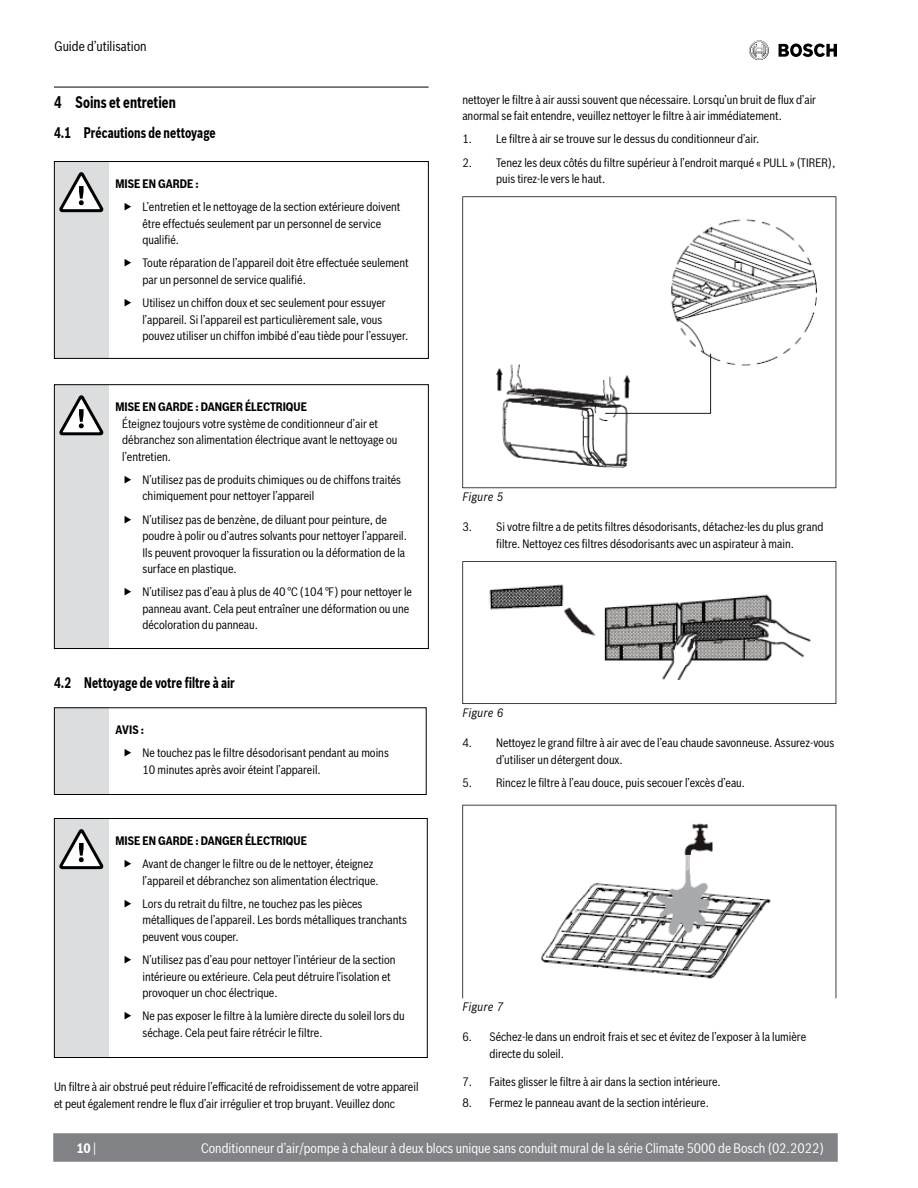
<style>
.page{position:relative;width:918px;height:1188px;background:#fff}
.page>*{position:absolute;margin:0;border:0;box-sizing:border-box;transform-origin:0 0}
.t1{font:700 16.5px "Bosch Sans Cond";color:#000;scale:.85 1}
.t2{font:700 15px "Bosch Sans Cond";letter-spacing:.005em;color:#000;scale:.85 1}
.t3{font:13.5px "Bosch Sans Cond";color:#fff}
.t4{font:13.5px "Bosch Sans Cond";color:#000}
.t5{font:700 13.5px "Bosch Sans Cond";color:#fff}
.t6{font:12px/16.5px "Bosch Sans Cond";color:#000}
.t7{font:700 12px "Bosch Sans Cond";color:#000}
.t8{font:italic 12px "Bosch Sans";letter-spacing:-.005em;color:#000;scale:.9 1}
.s1{font-weight:400}
</style>
<div class="page">
<svg style="left:749px;top:40px;width:20px;height:20px"></svg>
<svg style="left:779px;top:44px;width:58px;height:13px"></svg>
<div style="left:54px;top:1134px;width:783px;height:27px;background:#808285"></div>
<div style="left:53px;top:1133px;width:785px;height:29px;border:2px solid #808285"></div>
<hr style="left:54px;top:87px;width:375px;height:1px;background:#000">
<div style="left:55px;top:161px;width:54px;height:198px;background:#dcddde"></div>
<svg style="left:59px;top:172px;width:44px;height:40px"></svg>
<div style="left:54px;top:161px;width:375px;height:198px;border:1px solid #000"></div>
<div style="left:55px;top:385px;width:54px;height:263px;background:#dcddde"></div>
<svg style="left:59px;top:395px;width:44px;height:40px"></svg>
<div style="left:54px;top:384px;width:375px;height:265px;border:1px solid #000"></div>
<div style="left:55px;top:708px;width:53px;height:87px;background:#dcddde"></div>
<div style="left:54px;top:707px;width:373px;height:88px;border:1px solid #000"></div>
<div style="left:55px;top:818px;width:54px;height:239px;background:#dcddde"></div>
<svg style="left:59px;top:829px;width:44px;height:40px"></svg>
<div style="left:54px;top:818px;width:374px;height:240px;border:1px solid #000"></div>
<svg style="left:462px;top:196px;width:374px;height:292px"></svg>
<img style="left:482px;top:211px;width:335px;height:260px">
<div style="left:490px;top:293px;width:176px;height:53px;background:#fff"></div>
<svg style="left:462px;top:561px;width:374px;height:143px"></svg>
<img style="left:484px;top:566px;width:330px;height:114px">
<svg style="left:462px;top:805px;width:374px;height:193px"></svg>
<img style="left:530px;top:822px;width:245px;height:161px">
<p class="t4" style="left:55px;top:36px;width:94px">Guide d’utilisation</p>
<h1 class="t1" style="left:54px;top:92px;width:145px">4 Soins et entretien</h1>
<p class="t2" style="left:54px;top:123px;width:192px">4.1 Précautions de nettoyage</p>
<p class="t7" style="left:116px;top:176px;width:85px">MISE EN GARDE :</p>
<p class="t6" style="left:143px;top:198px;width:259px">L’entretien et le nettoyage de la section extérieure doivent être effectués seulement par un personnel de service qualifié.</p>
<p class="t6" style="left:143px;top:254px;width:268px">Toute réparation de l’appareil doit être effectuée seulement par un personnel de service qualifié.</p>
<p class="t6" style="left:143px;top:294px;width:267px">Utilisez un chiffon doux et sec seulement pour essuyer l’appareil. Si l’appareil est particulièrement sale, vous pouvez utiliser un chiffon imbibé d’eau tiède pour l’essuyer.</p>
<p class="t7" style="left:116px;top:400px;width:193px">MISE EN GARDE : DANGER ÉLECTRIQUE</p>
<p class="t6" style="left:122px;top:414px;width:277px">Éteignez toujours votre système de conditionneur d’air et débranchez son alimentation électrique avant le nettoyage ou l’entretien.</p>
<p class="t6" style="left:142px;top:470px;width:260px">N’utilisez pas de produits chimiques ou de chiffons traités chimiquement pour nettoyer l’appareil</p>
<p class="t6" style="left:142px;top:510px;width:266px">N’utilisez pas de benzène, de diluant pour peinture, de poudre à polir ou d’autres solvants pour nettoyer l’appareil.<br>Ils peuvent provoquer la fissuration ou la déformation de la surface en plastique.</p>
<p class="t6" style="left:142px;top:583px;width:271px">N’utilisez pas d’eau à plus de 40 °C (104 °F) pour nettoyer le panneau avant. Cela peut entraîner une déformation ou une décoloration du panneau.</p>
<p class="t2" style="left:54px;top:673px;width:214px">4.2 Nettoyage de votre filtre à air</p>
<p class="t7" style="left:116px;top:723px;width:30px">AVIS :</p>
<p class="t6" style="left:142px;top:744px;width:248px">Ne touchez pas le filtre désodorisant pendant au moins<br>10 minutes après avoir éteint l’appareil.</p>
<p class="t7" style="left:116px;top:833px;width:193px">MISE EN GARDE : DANGER ÉLECTRIQUE</p>
<p class="t6" style="left:143px;top:855px;width:238px">Avant de changer le filtre ou de le nettoyer, éteignez l’appareil et débranchez son alimentation électrique.</p>
<p class="t6" style="left:143px;top:895px;width:266px">Lors du retrait du filtre, ne touchez pas les pièces métalliques de l’appareil. Les bords métalliques tranchants peuvent vous couper.</p>
<p class="t6" style="left:143px;top:951px;width:255px">N’utilisez pas d’eau pour nettoyer l’intérieur de la section intérieure ou extérieure. Cela peut détruire l’isolation et provoquer un choc électrique.</p>
<p class="t6" style="left:143px;top:1007px;width:264px">Ne pas exposer le filtre à la lumière directe du soleil lors du séchage. Cela peut faire rétrécir le filtre.</p>
<p class="t6" style="left:54px;top:1078px;width:366px">Un filtre à air obstrué peut réduire l’efficacité de refroidissement de votre appareil et peut également rendre le flux d’air irrégulier et trop bruyant. Veuillez donc</p>
<p class="t6" style="left:462px;top:90px;width:355px">nettoyer le filtre à air aussi souvent que nécessaire. Lorsqu’un bruit de flux d’air anormal se fait entendre, veuillez nettoyer le filtre à air immédiatement.</p>
<p class="t6" style="left:462px;top:130px;width:299px">1. Le filtre à air se trouve sur le dessus du conditionneur d’air.</p>
<p class="t6" style="left:496px;top:153px;width:341px;text-indent:-34px">2. Tenez les deux côtés du filtre supérieur à l’endroit marqué « PULL » (TIRER), puis tirez-le vers le haut.</p>
<p class="t8" style="left:462px;top:489px;width:47px">Figure 5</p>
<p class="t6" style="left:462px;top:518px;width:363px;text-align:center">3. Si votre filtre a de petits filtres désodorisants, détachez-les du plus grand filtre. Nettoyez ces filtres désodorisants avec un aspirateur à main.</p>
<p class="t8" style="left:462px;top:705px;width:47px">Figure 6</p>
<p class="t6" style="left:496px;top:734px;width:340px;text-indent:-34px">4. Nettoyez le grand filtre à air avec de l’eau chaude savonneuse. Assurez-vous d’utiliser un détergent doux.</p>
<p class="t6" style="left:462px;top:773px;width:284px">5. Rincez le filtre à l’eau douce, puis secouer l’excès d’eau.</p>
<p class="t8" style="left:462px;top:999px;width:47px">Figure 7</p>
<p class="t6" style="left:489px;top:1028px;width:318px;text-indent:-27px">6. Séchez-le dans un endroit frais et sec et évitez de l’exposer à la lumière directe du soleil.</p>
<p class="t6" style="left:462px;top:1072px;width:260px">7. Faites glisser le filtre à air dans la section intérieure.</p>
<p class="t6" style="left:462px;top:1093px;width:248px">8. Fermez le panneau avant de la section intérieure.</p>
<p class="t5" style="left:76px;top:1140px;width:21px">10 <span class="s1">|</span></p>
<p class="t3" style="left:201px;top:1138px;width:624px">Conditionneur d’air/pompe à chaleur à deux blocs unique sans conduit mural de la série Climate 5000 de Bosch (02.2022)</p>
</div>
